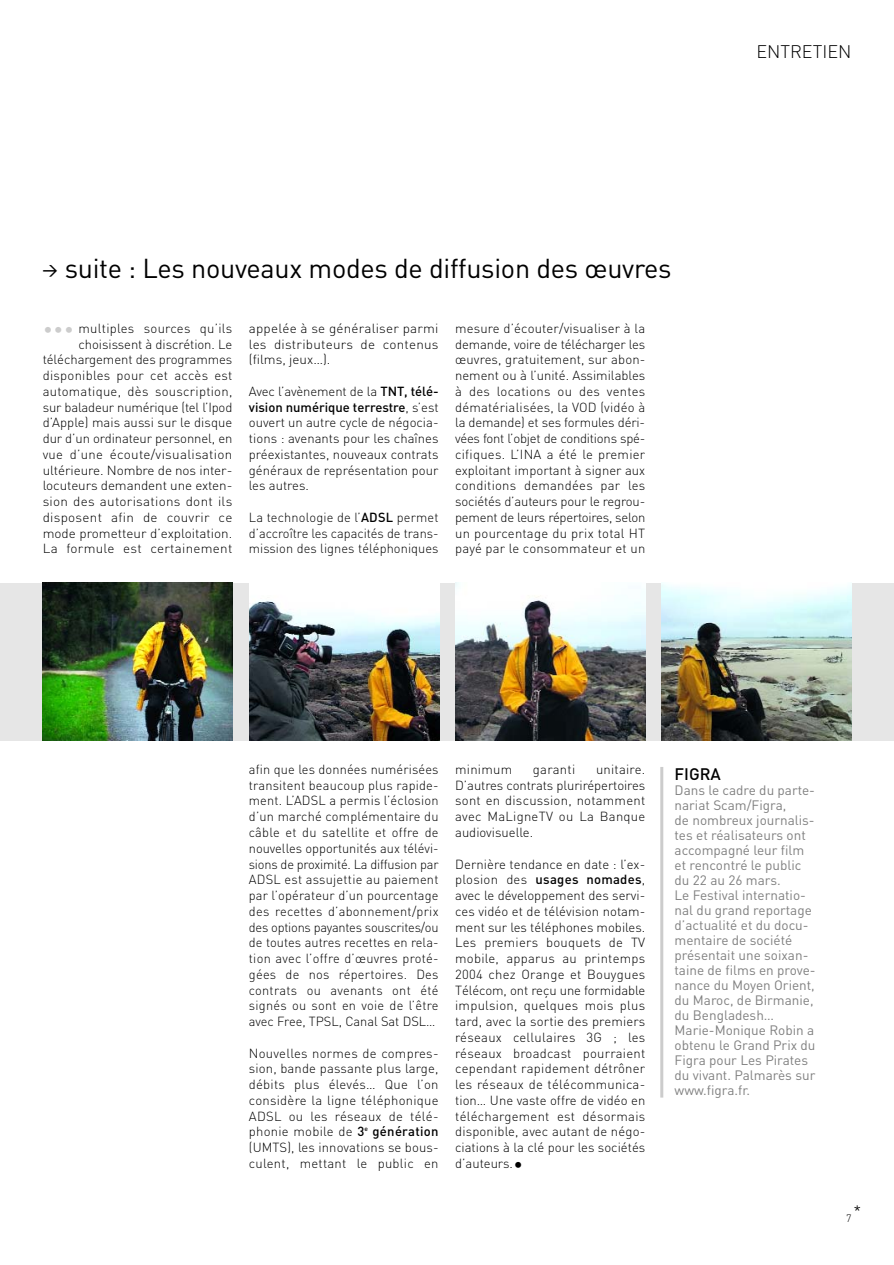
<style>
.page{position:relative;width:894px;height:1265px;background:#fff}
.page>*{position:absolute;margin:0;border:0;box-sizing:border-box;transform-origin:0 0}
.t1{font:27px "DIN";letter-spacing:-.01em;color:#000}
.t2{font:300 18px "DIN";color:#000}
.t3{font:500 16.5px "DIN";color:#000}
.t4{font:13.5px/15px "DIN";color:#808080}
.t5{font:300 13.05px/15.8px "DIN";letter-spacing:.005em;color:#000;text-align:justify}
.t6{font:300 10.5px "DIN";color:#000}
.s1{font-weight:500;font-size:15px}
.s2{font-weight:500}
</style>
<div class="page">
<svg style="left:0;top:582px;width:893px;height:516px"></svg>
<h1 class="t1" style="left:43px;top:259px;width:630px"><span class="s1">&gt;</span> suite : Les nouveaux modes de diffusion des œuvres</h1>
<p class="t5" style="left:43px;top:322px;width:191px;text-align:right">multiples sources qu’ils choisissent à discrétion. Le téléchargement des programmes disponibles pour cet accès est automatique, dès souscription, sur baladeur numérique (tel l’Ipod d’Apple) mais aussi sur le disque dur d’un ordinateur personnel, en vue d’une écoute/visualisation ultérieure. Nombre de nos inter&shy;locuteurs demandent une exten&shy;sion des autorisations dont ils disposent afin de couvrir ce mode prometteur d’exploitation.<br>La formule est certainement</p>
<p class="t5" style="left:249px;top:322px;width:191px">appelée à se généraliser parmi les distributeurs de contenus (films, jeux…).</p>
<p class="t5" style="left:249px;top:385px;width:191px">Avec l’avènement de la <span class="s2">TNT, télé&shy;vision numérique terrestre</span>, s’est ouvert un autre cycle de négocia&shy;tions : avenants pour les chaînes préexistantes, nouveaux contrats généraux de représentation pour les autres.</p>
<p class="t5" style="left:249px;top:511px;width:191px">La technologie de l’<span class="s2">ADSL</span> permet d’accroître les capacités de trans&shy;mission des lignes téléphoniques</p>
<p class="t5" style="left:455px;top:322px;width:192px">mesure d’écouter/visualiser à la demande, voire de télécharger les œuvres, gratuitement, sur abon&shy;nement ou à l’unité. Assimilables à des locations ou des ventes dématérialisées, la VOD (vidéo à la demande) et ses formules déri&shy;vées font l’objet de conditions spé&shy;cifiques. L’INA a été le premier exploitant important à signer aux conditions demandées par les sociétés d’auteurs pour le regrou&shy;pement de leurs répertoires, selon un pourcentage du prix total HT payé par le consommateur et un</p>
<h2 class="t2" style="left:756px;top:45px;width:97px">ENTRETIEN</h2>
<p class="t5" style="left:249px;top:763px;width:191px">afin que les données numérisées transitent beaucoup plus rapide&shy;ment. L’ADSL a permis l’éclosion d’un marché complémentaire du câble et du satellite et offre de nouvelles opportunités aux télévi&shy;sions de proximité. La diffusion par ADSL est assujettie au paiement par l’opérateur d’un pourcentage des recettes d’abonnement/prix des options payantes souscrites/ou de toutes autres recettes en rela&shy;tion avec l’offre d’œuvres proté&shy;gées de nos répertoires. Des contrats ou avenants ont été signés ou sont en voie de l’être avec Free, TPSL, Canal Sat DSL…</p>
<p class="t5" style="left:249px;top:1046px;width:191px">Nouvelles normes de compres&shy;sion, bande passante plus large, débits plus élevés… Que l’on considère la ligne téléphonique ADSL ou les réseaux de télé&shy;phonie mobile de <span class="s2">3</span><sup>e</sup> <span class="s2">génération </span>(UMTS), les innovations se bous&shy;culent, mettant le public en</p>
<p class="t5" style="left:455px;top:763px;width:191px;text-indent:141px">unitaire.<br>D’autres contrats plurirépertoires sont en discussion, notamment avec MaLigneTV ou La Banque audiovisuelle.</p>
<p class="t5" style="left:455px;top:857px;width:191px">Dernière tendance en date : l’ex&shy;plosion des <span class="s2">usages nomades</span>, avec le développement des servi&shy;ces vidéo et de télévision notam&shy;ment sur les téléphones mobiles.<br>Les premiers bouquets de TV mobile, apparus au printemps 2004 chez Orange et Bouygues Télécom, ont reçu une formidable impulsion, quelques mois plus tard, avec la sortie des premiers réseaux cellulaires 3G ; les réseaux broadcast pourraient cependant rapidement détrôner les réseaux de télécommunica&shy;tion… Une vaste offre de vidéo en téléchargement est désormais disponible, avec autant de négo&shy;ciations à la clé pour les sociétés d’auteurs.</p>
<p class="t5" style="left:455px;top:763px;width:58px">minimum</p>
<p class="t5" style="left:532px;top:763px;width:44px">garanti</p>
<p class="t3" style="left:674px;top:768px;width:48px">FIGRA</p>
<p class="t4" style="left:674px;top:784px;width:142px">Dans le cadre du parte&shy;nariat Scam/Figra,<br>de nombreux journalis&shy;tes et réalisateurs ont accompagné leur film et rencontré le public du 22 au 26 mars.<br>Le Festival internatio&shy;nal du grand reportage d’actualité et du docu&shy;mentaire de société présentait une soixan&shy;taine de films en prove&shy;nance du Moyen Orient, du Maroc, de Birmanie, du Bengladesh…<br>Marie-Monique Robin a obtenu le Grand Prix du<br>Figra pour Les Pirates du vivant. Palmarès sur www.figra.fr.</p>
<p class="t6" style="left:845px;top:1214px;width:17px">7<sup>*</sup></p>
</div>
